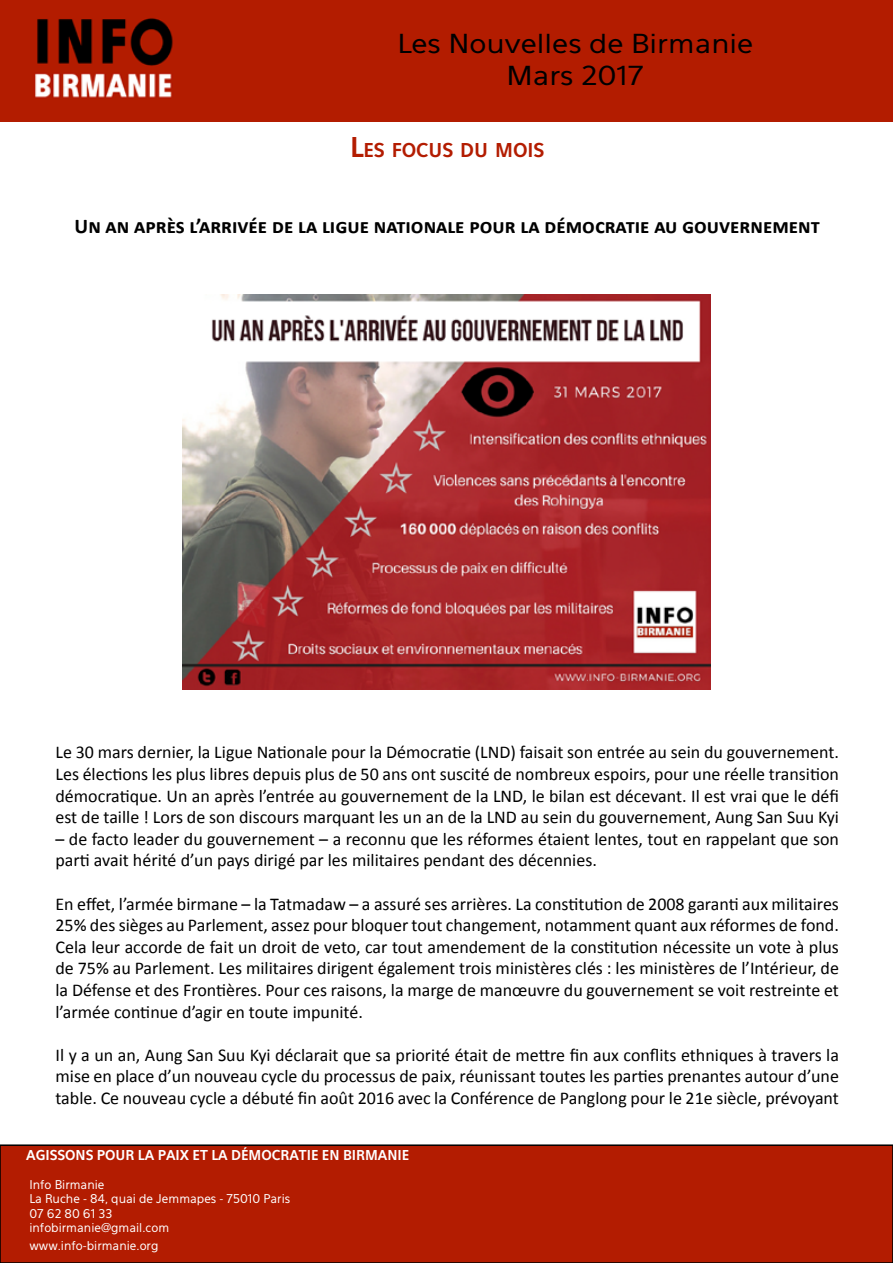
<style>
.page{position:relative;width:893px;height:1263px;background:#fff}
.page>*{position:absolute;margin:0;border:0;box-sizing:border-box;transform-origin:0 0}
.t1{font:25.95px/32.4px "Eau Sans";color:#000;text-align:center;scale:1.14 1}
.t2{font:700 21px "Calibri";color:#000}
.t3{font:700 18.9px "Eau Sans";color:#b31c01}
.t4{font:18px/21.6px "Calibri";color:#000;text-align:justify}
.t5{font:700 13.5px "Eau Sans";color:#fff}
.t6{font:12px/14.4px "Eau Sans";color:#fff}
.s1{font-size:27px}
</style>
<div class="page">
<div style="left:0;top:1145px;width:893px;height:118px;background:#b31c01"></div>
<div style="left:0;top:1144px;width:893px;height:119px;border:2px solid #000"></div>
<div style="left:0;top:0;width:893px;height:122px;background:#b31c00"></div>
<img style="left:183px;top:294px;width:527px;height:396px">
<h1 class="t1" style="left:397px;top:27px;width:314px">Les Nouvelles de Birmanie<br>Mars 2017</h1>
<p class="t3" style="left:350px;top:139px;width:196px"><span class="s1">L</span>ES FOCUS DU MOIS</p>
<p class="t2" style="left:75px;top:211px;width:747px">Un an après l’arrivée de la ligue nationale pour la démocratie au gouvernement</p>
<p class="t4" style="left:56px;top:741px;width:785px">Le 30 mars dernier, la Ligue Nationale pour la Démocratie (LND) faisait son entrée au sein du gouvernement.<br>Les élections les plus libres depuis plus de 50 ans ont suscité de nombreux espoirs, pour une réelle transition démocratique. Un an après l’entrée au gouvernement de la LND, le bilan est décevant. Il est vrai que le défi est de taille ! Lors de son discours marquant les un an de la LND au sein du gouvernement, Aung San Suu Kyi</p>
<p class="t4" style="left:56px;top:827px;width:785px">– de facto leader du gouvernement – a reconnu que les réformes étaient lentes, tout en rappelant que son parti avait hérité d’un pays dirigé par les militaires pendant des décennies.</p>
<p class="t4" style="left:56px;top:892px;width:785px">En effet, l’armée birmane – la Tatmadaw – a assuré ses arrières. La constitution de 2008 garanti aux militaires 25% des sièges au Parlement, assez pour bloquer tout changement, notamment quant aux réformes de fond.<br>Cela leur accorde de fait un droit de veto, car tout amendement de la constitution nécessite un vote à plus de 75% au Parlement. Les militaires dirigent également trois ministères clés : les ministères de l’Intérieur, de la Défense et des Frontières. Pour ces raisons, la marge de manœuvre du gouvernement se voit restreinte et l’armée continue d’agir en toute impunité.</p>
<p class="t4" style="left:56px;top:1043px;width:785px">Il y a un an, Aung San Suu Kyi déclarait que sa priorité était de mettre fin aux conflits ethniques à travers la mise en place d’un nouveau cycle du processus de paix, réunissant toutes les parties prenantes autour d’une table. Ce nouveau cycle a débuté fin août 2016 avec la Conférence de Panglong pour le 21e siècle, prévoyant</p>
<p class="t5" style="left:26px;top:1147px;width:385px">AGISSONS POUR LA PAIX ET LA DÉMOCRATIE EN BIRMANIE</p>
<p class="t6" style="left:29px;top:1177px;width:262px">Info Birmanie<br>La Ruche - 84, quai de Jemmapes - 75010 Paris<br>07 62 80 61 33<br>infobirmanie@gmail.com</p>
<p class="t6" style="left:29px;top:1239px;width:131px">www.info-birmanie.org</p>
</div>
